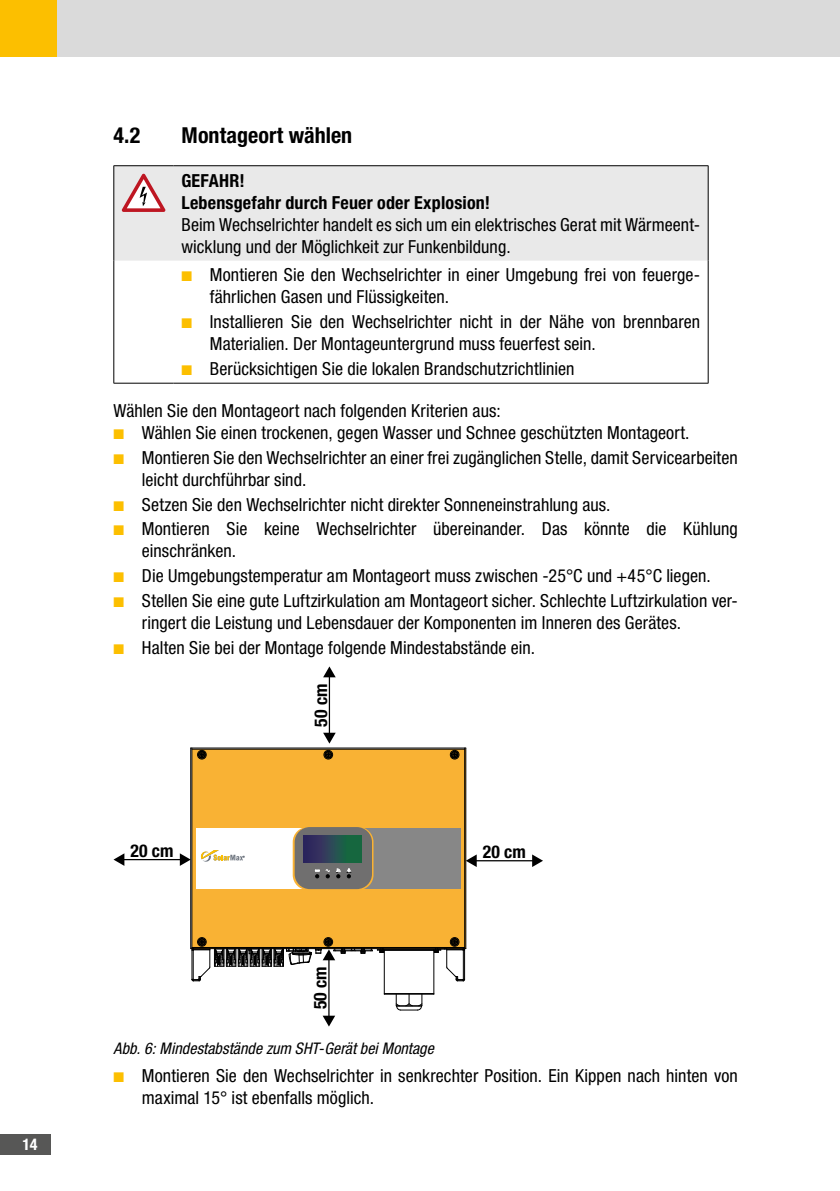
<style>
.page{position:relative;width:840px;height:1191px;background:#fff}
.page>*{position:absolute;margin:0;border:0;box-sizing:border-box;transform-origin:0 0}
.t1{font:700 condensed 22px "Helvetica Neue LT Std";color:#000}
.t2{font:condensed 18px/22px "Helvetica Neue LT Std";color:#000}
.t3{font:700 condensed 18px/22px "Helvetica Neue LT Std";letter-spacing:.01em;color:#000}
.t4{font:700 condensed 17.6px "Helvetica Neue LT Std";color:#000}
.t5{font:italic condensed 16px "Helvetica Neue LT Std";letter-spacing:.005em;color:#000}
.t6{font:700 condensed 16px "Helvetica Neue LT Std";color:#fff}
.s1{color:#fcbf00}
</style>
<div class="page">
<div style="left:50px;top:0;width:789px;height:57px;background:#dadada"></div>
<div style="left:0;top:0;width:57px;height:57px;background:#fcbf00"></div>
<div style="left:0;top:1134px;width:50px;height:20px;background:#575756"></div>
<div style="left:114px;top:166px;width:593px;height:95px;background:#e9e9e9"></div>
<hr style="left:113px;top:165px;width:60px;height:1px;background:#000">
<hr style="left:113px;top:166px;width:1px;height:95px;background:#000">
<hr style="left:173px;top:165px;width:535px;height:1px;background:#000">
<hr style="left:707px;top:166px;width:1px;height:95px;background:#000">
<hr style="left:113px;top:261px;width:1px;height:122px;background:#000">
<hr style="left:707px;top:261px;width:1px;height:122px;background:#000">
<hr style="left:113px;top:383px;width:60px;height:1px;background:#000">
<hr style="left:173px;top:383px;width:535px;height:1px;background:#000">
<svg style="left:122px;top:174px;width:43px;height:38px"></svg>
<div style="left:192px;top:749px;width:273px;height:199px;background:#f9b234"></div>
<hr style="left:190px;top:748px;width:1px;height:200px;background:#000">
<hr style="left:191px;top:748px;width:1px;height:200px;background:#000">
<hr style="left:384px;top:993px;width:49px;height:1px;background:#000">
<hr style="left:377px;top:949px;width:63px;height:1px;background:#000">
<hr style="left:191px;top:948px;width:274px;height:1px;background:#000">
<hr style="left:192px;top:947px;width:272px;height:1px;background:#000">
<hr style="left:383px;top:950px;width:1px;height:44px;background:#000">
<hr style="left:433px;top:950px;width:1px;height:44px;background:#000">
<hr style="left:464px;top:748px;width:1px;height:200px;background:#000">
<hr style="left:465px;top:748px;width:1px;height:200px;background:#000">
<hr style="left:192px;top:748px;width:272px;height:1px;background:#000">
<hr style="left:191px;top:747px;width:274px;height:1px;background:#000">
<div style="left:197px;top:937px;width:9px;height:9px;border:1px solid #000;border-radius:50%"></div>
<div style="left:198px;top:938px;width:8px;height:7px;border:1px solid #000;border-radius:50%"></div>
<div style="left:197px;top:750px;width:9px;height:9px;border:1px solid #000;border-radius:50%"></div>
<div style="left:198px;top:751px;width:8px;height:7px;border:1px solid #000;border-radius:50%"></div>
<div style="left:323px;top:937px;width:10px;height:9px;border:1px solid #000;border-radius:50%"></div>
<div style="left:324px;top:938px;width:8px;height:7px;border:1px solid #000;border-radius:50%"></div>
<div style="left:449px;top:937px;width:10px;height:9px;border:1px solid #000;border-radius:50%"></div>
<div style="left:450px;top:938px;width:8px;height:7px;border:1px solid #000;border-radius:50%"></div>
<div style="left:323px;top:750px;width:10px;height:9px;border:1px solid #000;border-radius:50%"></div>
<div style="left:324px;top:751px;width:8px;height:7px;border:1px solid #000;border-radius:50%"></div>
<div style="left:449px;top:750px;width:10px;height:9px;border:1px solid #000;border-radius:50%"></div>
<div style="left:450px;top:751px;width:8px;height:7px;border:1px solid #000;border-radius:50%"></div>
<div style="left:198px;top:938px;width:7px;height:7px;border:1px solid #000;border-radius:50%"></div>
<div style="left:198px;top:751px;width:7px;height:7px;border:1px solid #000;border-radius:50%"></div>
<div style="left:324px;top:938px;width:7px;height:7px;border:1px solid #000;border-radius:50%"></div>
<div style="left:451px;top:938px;width:7px;height:7px;border:1px solid #000;border-radius:50%"></div>
<div style="left:324px;top:751px;width:7px;height:7px;border:1px solid #000;border-radius:50%"></div>
<div style="left:451px;top:751px;width:7px;height:7px;border:1px solid #000;border-radius:50%"></div>
<svg style="left:395px;top:994px;width:28px;height:17px"></svg>
<svg style="left:432px;top:939px;width:33px;height:42px"></svg>
<div style="left:193px;top:825px;width:270px;height:66px;background:linear-gradient(to bottom,#f9b234,#f9b234)"></div>
<div style="left:330px;top:828px;width:130px;height:60px;background:#878787"></div>
<div style="left:196px;top:828px;width:130px;height:60px;background:#fff"></div>
<svg style="left:292px;top:827px;width:81px;height:63px"></svg>
<div style="left:294px;top:827px;width:78px;height:62px;background:#706f6f;border-radius:15px"></div>
<svg style="left:314px;top:868px;width:38px;height:10px"></svg>
<div style="left:303px;top:835px;width:58px;height:27px;background:linear-gradient(to right,#391e67,#15723d)"></div>
<svg style="left:201px;top:850px;width:43px;height:11px"></svg>
<hr style="left:328px;top:675px;width:2px;height:59px;background:#000">
<svg style="left:323px;top:732px;width:12px;height:11px"></svg>
<svg style="left:323px;top:666px;width:12px;height:11px"></svg>
<hr style="left:328px;top:958px;width:1px;height:59px;background:#000">
<svg style="left:322px;top:1015px;width:13px;height:11px"></svg>
<svg style="left:191px;top:939px;width:194px;height:42px"></svg>
<hr style="left:122px;top:859px;width:59px;height:1px;background:#000">
<svg style="left:113px;top:853px;width:11px;height:13px"></svg>
<svg style="left:180px;top:853px;width:11px;height:13px"></svg>
<hr style="left:474px;top:860px;width:59px;height:1px;background:#000">
<svg style="left:465px;top:854px;width:11px;height:13px"></svg>
<svg style="left:532px;top:854px;width:10px;height:13px"></svg>
<p class="t6" style="left:23px;top:1134px;width:16px">14</p>
<p class="t1" style="left:113px;top:122px;width:28px">4.2</p>
<p class="t1" style="left:181px;top:122px;width:172px">Montageort wählen</p>
<p class="t3" style="left:181px;top:169px;width:310px">GEFAHR!<br>Lebensgefahr durch Feuer oder Explosion!</p>
<p class="t2" style="left:181px;top:213px;width:520px">Beim Wechselrichter handelt es sich um ein elektrisches Gerat mit Wärmeent&shy;wicklung und der Möglichkeit zur Funkenbildung.</p>
<p class="t2" style="left:210px;top:264px;width:491px;text-indent:-28px"><span class="s1">■</span> Montieren Sie den Wechselrichter in einer Umgebung frei von feuerge&shy;fährlichen Gasen und Flüssigkeiten.</p>
<p class="t2" style="left:210px;top:311px;width:491px;text-indent:-28px"><span class="s1">■</span> Installieren Sie den Wechselrichter nicht in der Nähe von brennbaren<br>Materialien. Der Montageuntergrund muss feuerfest sein.</p>
<p class="t2" style="left:181px;top:358px;width:394px"><span class="s1">■</span> Berücksichtigen Sie die lokalen Brandschutzrichtlinien</p>
<p class="t2" style="left:113px;top:399px;width:388px">Wählen Sie den Montageort nach folgenden Kriterien aus:</p>
<p class="t2" style="left:113px;top:421px;width:577px"><span class="s1">■</span> Wählen Sie einen trockenen, gegen Wasser und Schnee geschützten Montageort.</p>
<p class="t2" style="left:142px;top:446px;width:597px;text-indent:-28px"><span class="s1">■</span> Montieren Sie den Wechselrichter an einer frei zugänglichen Stelle, damit Servicearbeiten leicht durchführbar sind.</p>
<p class="t2" style="left:113px;top:493px;width:498px"><span class="s1">■</span> Setzen Sie den Wechselrichter nicht direkter Sonneneinstrahlung aus.</p>
<p class="t2" style="left:142px;top:518px;width:597px;text-indent:-28px"><span class="s1">■</span> Montieren Sie keine Wechselrichter übereinander. Das könnte die Kühlung einschränken.</p>
<p class="t2" style="left:113px;top:565px;width:598px"><span class="s1">■</span> Die Umgebungstemperatur am Montageort muss zwischen -25°C und +45°C liegen.</p>
<p class="t2" style="left:142px;top:589px;width:597px;text-indent:-28px"><span class="s1">■</span> Stellen Sie eine gute Luftzirkulation am Montageort sicher. Schlechte Luftzirkulation ver&shy;ringert die Leistung und Lebensdauer der Komponenten im Inneren des Gerätes.</p>
<p class="t2" style="left:113px;top:636px;width:423px"><span class="s1">■</span> Halten Sie bei der Montage folgende Mindestabstände ein.</p>
<p class="t4" style="left:310px;top:726px;width:44px;rotate:-90deg">50 cm</p>
<p class="t4" style="left:130px;top:840px;width:44px">20 cm</p>
<p class="t4" style="left:482px;top:841px;width:44px">20 cm</p>
<p class="t4" style="left:309px;top:1009px;width:44px;rotate:-90deg">50 cm</p>
<p class="t5" style="left:113px;top:1039px;width:321px">Abb. 6: Mindestabstände zum SHT-Gerät bei Montage</p>
<p class="t2" style="left:142px;top:1064px;width:597px;text-indent:-28px"><span class="s1">■</span> Montieren Sie den Wechselrichter in senkrechter Position. Ein Kippen nach hinten von maximal 15° ist ebenfalls möglich.</p>
</div>
